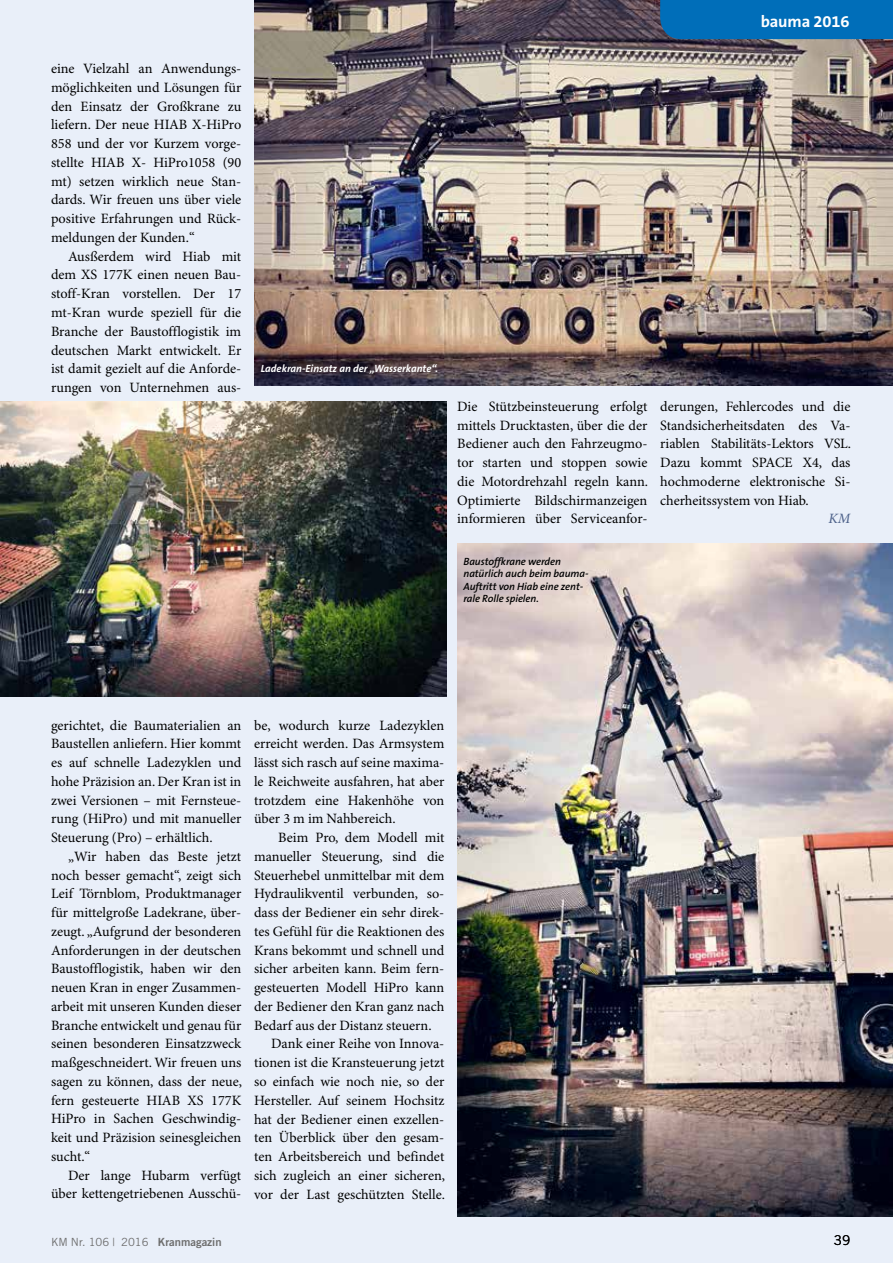
<style>
.page{position:relative;width:893px;height:1263px;background:#e9eff9}
.page>*{position:absolute;margin:0;border:0;box-sizing:border-box;transform-origin:0 0}
.t1{font:700 16.5px "The Sans B7";letter-spacing:-.01em;color:#fff}
.t2{font:14.25px/18.8px "Minion Pro";color:#000;text-align:justify}
.t3{font:italic 500 14.25px "Minion Pro";color:#51658d}
.t4{font:13.5px "Trade Gothic";color:#000}
.t5{font:11.25px "Trade Gothic";color:#6e6e6e}
.t6{font:italic 600 10.5px/12.3px "The Sans B6";letter-spacing:-.005em;color:#000}
.t7{font:italic 700 10.5px "The Sans B7";color:#fff}
.s1{font-family:"Trade Gothic Bold Two"}
</style>
<div class="page">
<img style="left:254px;top:0;width:639px;height:385px">
<div style="left:660px;top:0;width:233px;height:39px;background:#006eb9"></div>
<img style="left:457px;top:543px;width:436px;height:673px">
<img style="left:0;top:401px;width:446px;height:295px">
<div style="left:455px;top:548px;width:142px;height:65px;background:#fff;opacity:.75"></div>
<p class="t2" style="left:51px;top:60px;width:192px">eine Vielzahl an Anwendungs&shy;möglichkeiten und Lösungen für den Einsatz der Großkrane zu liefern. Der neue HIAB X-HiPro 858 und der vor Kurzem vorge&shy;stellte HIAB X- HiPro1058 (90 mt) setzen wirklich neue Stan&shy;dards. Wir freuen uns über viele positive Erfahrungen und Rück&shy;meldungen der Kunden.“</p>
<p class="t2" style="left:51px;top:247px;width:192px;text-indent:17px">Ausßerdem wird Hiab mit dem XS 177K einen neuen Bau&shy;stoff-Kran vorstellen. Der 17 mt-Kran wurde speziell für die Branche der Baustofflogistik im deutschen Markt entwickelt. Er ist damit gezielt auf die Anforde&shy;rungen von Unternehmen aus-</p>
<p class="t7" style="left:261px;top:363px;width:179px">Ladekran-Einsatz an der „Wasserkante“.</p>
<p class="t1" style="left:761px;top:13px;width:90px">bauma 2016</p>
<p class="t2" style="left:457px;top:398px;width:193px">Die Stützbeinsteuerung erfolgt mittels Drucktasten, über die der Bediener auch den Fahrzeugmo&shy;tor starten und stoppen sowie die Motordrehzahl regeln kann.<br>Optimierte Bildschirmanzeigen informieren über Serviceanfor-</p>
<p class="t2" style="left:660px;top:398px;width:193px">derungen, Fehlercodes und die Standsicherheitsdaten des Va&shy;riablen Stabilitäts-Lektors VSL.<br>Dazu kommt SPACE X4, das hochmoderne elektronische Si&shy;cherheitssystem von Hiab.</p>
<p class="t3" style="left:828px;top:509px;width:24px">KM</p>
<p class="t6" style="left:463px;top:556px;width:127px">Baustoffkrane werden natürlich auch beim bauma-<br>Auftritt von Hiab eine zent&shy;rale Rolle spielen.</p>
<p class="t2" style="left:51px;top:716px;width:192px">gerichtet, die Baumaterialien an Baustellen anliefern. Hier kommt es auf schnelle Ladezyklen und hohe Präzision an. Der Kran ist in zwei Versionen – mit Fernsteue&shy;rung (HiPro) und mit manueller Steuerung (Pro) – erhältlich.</p>
<p class="t2" style="left:51px;top:847px;width:193px;text-indent:17px">„Wir haben das Beste jetzt noch besser gemacht“, zeigt sich Leif Törnblom, Produktmanager für mittelgroße Ladekrane, über&shy;zeugt. „Aufgrund der besonderen Anforderungen in der deutschen Baustofflogistik, haben wir den neuen Kran in enger Zusammen&shy;arbeit mit unseren Kunden dieser Branche entwickelt und genau für seinen besonderen Einsatzzweck maßgeschneidert. Wir freuen uns sagen zu können, dass der neue, fern gesteuerte HIAB XS 177K HiPro in Sachen Geschwindig&shy;keit und Präzision seinesgleichen sucht.“</p>
<p class="t2" style="left:51px;top:1166px;width:192px;text-align:right">Der lange Hubarm verfügt über kettengetriebenen Ausschü-</p>
<p class="t2" style="left:254px;top:716px;width:192px">be, wodurch kurze Ladezyklen erreicht werden. Das Armsystem lässt sich rasch auf seine maxima&shy;le Reichweite ausfahren, hat aber trotzdem eine Hakenhöhe von über 3 m im Nahbereich.</p>
<p class="t2" style="left:278px;top:829px;width:168px">Beim Pro, dem Modell mit</p>
<p class="t2" style="left:254px;top:847px;width:192px">manueller Steuerung, sind die</p>
<p class="t2" style="left:254px;top:866px;width:192px">Steuerhebel unmittelbar mit dem</p>
<p class="t2" style="left:254px;top:885px;width:192px">Hydraulikventil verbunden, so-</p>
<p class="t2" style="left:254px;top:904px;width:192px">dass der Bediener ein sehr direk-</p>
<p class="t2" style="left:254px;top:922px;width:192px">tes Gefühl für die Reaktionen des</p>
<p class="t2" style="left:254px;top:941px;width:192px">Krans bekommt und schnell und</p>
<p class="t2" style="left:254px;top:960px;width:192px">sicher arbeiten kann. Beim fern-</p>
<p class="t2" style="left:254px;top:979px;width:192px">gesteuerten Modell HiPro kann</p>
<p class="t2" style="left:254px;top:997px;width:192px">der Bediener den Kran ganz nach</p>
<p class="t2" style="left:254px;top:1016px;width:179px">Bedarf aus der Distanz steuern.</p>
<p class="t2" style="left:271px;top:1035px;width:175px">Dank einer Reihe von Innova-</p>
<p class="t2" style="left:254px;top:1054px;width:192px">tionen ist die Kransteuerung jetzt</p>
<p class="t2" style="left:254px;top:1073px;width:192px">so einfach wie noch nie, so der</p>
<p class="t2" style="left:254px;top:1091px;width:192px">Hersteller. Auf seinem Hochsitz</p>
<p class="t2" style="left:254px;top:1110px;width:192px">hat der Bediener einen exzellen-</p>
<p class="t2" style="left:254px;top:1129px;width:192px">ten Überblick über den gesam-</p>
<p class="t2" style="left:254px;top:1148px;width:192px">ten Arbeitsbereich und befindet</p>
<p class="t2" style="left:254px;top:1166px;width:193px">sich zugleich an einer sicheren,</p>
<p class="t2" style="left:254px;top:1185px;width:193px">vor der Last geschützten Stelle.</p>
<p class="t5" style="left:51px;top:1235px;width:172px">KM Nr. 106 | 2016 <span class="s1">Kranmagazin</span></p>
<p class="t4" style="left:834px;top:1232px;width:18px">39</p>
</div>
